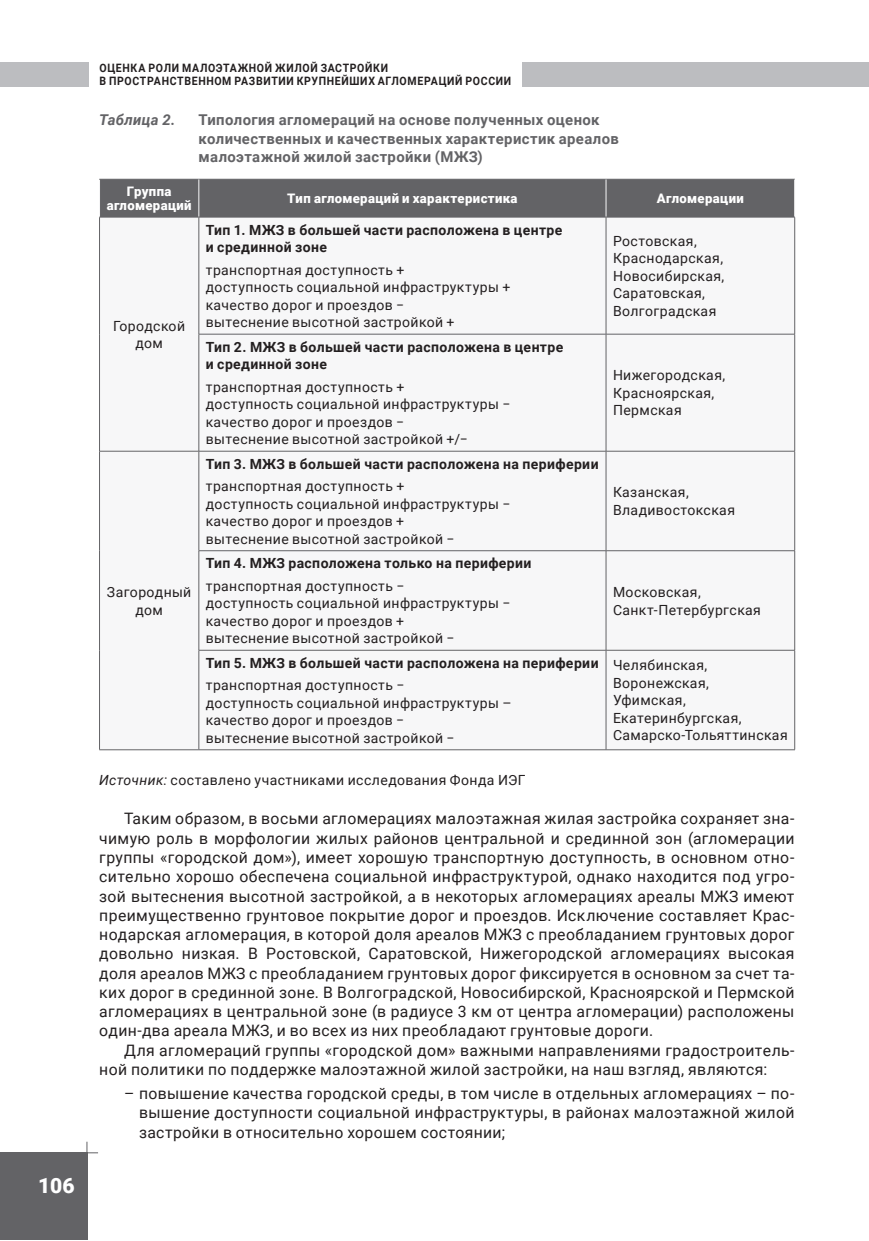
<style>
.page{position:relative;width:869px;height:1241px;background:#fff}
.page>*{position:absolute;margin:0;border:0;box-sizing:border-box;transform-origin:0 0}
.t1{font:900 21px "Roboto";color:#fff}
.text_00{font:15.75px/19.2px "Roboto";letter-spacing:.025em;color:#231f20;text-align:justify}
.tabl_NAZ{font:700 14.88px/18.4px "Roboto";letter-spacing:.025em;color:#636366}
.tabl_NAZ-2{font:italic 700 14.88px "Roboto";letter-spacing:.02em;color:#636366}
.tabl_TEXT{font:14px/17.5px "Roboto";letter-spacing:.03em;color:#231f20}
.tabl_TEXT-2{font:700 14px/17.5px "Roboto";letter-spacing:.025em;color:#231f20}
.tabl_istochnik{font:14px "Roboto";letter-spacing:.025em;color:#231f20}
.tabl_ZAG{font:900 13.12px/14px "Roboto";letter-spacing:.03em;color:#fff;text-align:center}
.colon_t{font:700 11.55px/12.6px "Roboto";letter-spacing:.06em;color:#231f20;scale:.91 1}
.s1{font-style:italic}
</style>
<div class="page">
<div style="left:0;top:62px;width:868px;height:25px;background:#bcbdc0"></div>
<div style="left:0;top:1152px;width:87px;height:87px;background:#636366"></div>
<hr style="left:0;top:1152px;width:98px;height:1px;background:#636366">
<hr style="left:86px;top:1141px;width:1px;height:98px;background:#636366">
<div style="left:100px;top:180px;width:694px;height:37px;background:#636366"></div>
<svg style="left:100px;top:218px;width:694px;height:531px"></svg>
<hr style="left:99px;top:179px;width:1px;height:38px;background:#f7f7f8">
<hr style="left:99px;top:179px;width:100px;height:1px;background:#636366">
<hr style="left:199px;top:179px;width:406px;height:1px;background:#636366">
<hr style="left:605px;top:179px;width:189px;height:1px;background:#636366">
<hr style="left:198px;top:179px;width:1px;height:38px;background:#f7f7f8">
<hr style="left:605px;top:179px;width:1px;height:38px;background:#f7f7f8">
<hr style="left:794px;top:179px;width:1px;height:38px;background:#f7f7f8">
<hr style="left:99px;top:217px;width:100px;height:1px;background:#636366">
<hr style="left:99px;top:217px;width:1px;height:117px;background:#636366">
<hr style="left:99px;top:334px;width:1px;height:117px;background:#636366">
<hr style="left:199px;top:217px;width:406px;height:1px;background:#636366">
<hr style="left:198px;top:217px;width:1px;height:117px;background:#636366">
<hr style="left:605px;top:217px;width:189px;height:1px;background:#636366">
<hr style="left:605px;top:217px;width:1px;height:117px;background:#636366">
<hr style="left:794px;top:217px;width:1px;height:117px;background:#636366">
<hr style="left:198px;top:334px;width:407px;height:1px;background:#636366">
<hr style="left:198px;top:334px;width:1px;height:117px;background:#636366">
<hr style="left:605px;top:334px;width:189px;height:1px;background:#636366">
<hr style="left:605px;top:334px;width:1px;height:117px;background:#636366">
<hr style="left:794px;top:334px;width:1px;height:117px;background:#636366">
<hr style="left:99px;top:451px;width:100px;height:1px;background:#636366">
<hr style="left:99px;top:451px;width:1px;height:99px;background:#636366">
<hr style="left:99px;top:550px;width:1px;height:100px;background:#636366">
<hr style="left:99px;top:650px;width:1px;height:99px;background:#636366">
<hr style="left:199px;top:451px;width:406px;height:1px;background:#636366">
<hr style="left:198px;top:451px;width:1px;height:99px;background:#636366">
<hr style="left:605px;top:451px;width:189px;height:1px;background:#636366">
<hr style="left:605px;top:451px;width:1px;height:99px;background:#636366">
<hr style="left:794px;top:451px;width:1px;height:99px;background:#636366">
<hr style="left:198px;top:550px;width:407px;height:1px;background:#636366">
<hr style="left:198px;top:551px;width:1px;height:99px;background:#636366">
<hr style="left:605px;top:550px;width:189px;height:1px;background:#636366">
<hr style="left:605px;top:551px;width:1px;height:99px;background:#636366">
<hr style="left:794px;top:551px;width:1px;height:99px;background:#636366">
<hr style="left:198px;top:650px;width:407px;height:1px;background:#636366">
<hr style="left:198px;top:650px;width:1px;height:99px;background:#636366">
<hr style="left:605px;top:650px;width:189px;height:1px;background:#636366">
<hr style="left:605px;top:650px;width:1px;height:99px;background:#636366">
<hr style="left:794px;top:650px;width:1px;height:99px;background:#636366">
<hr style="left:99px;top:749px;width:100px;height:1px;background:#636366">
<hr style="left:199px;top:749px;width:406px;height:1px;background:#636366">
<hr style="left:605px;top:749px;width:189px;height:1px;background:#636366">
<div style="left:89px;top:60px;width:432px;height:29px;background:#fff"></div>
<h1 class="t1" style="left:38px;top:1170px;width:38px">106</h1>
<p class="colon_t" style="left:99px;top:61px;width:454px">ОЦЕНКА РОЛИ МАЛОЭТАЖНОЙ ЖИЛОЙ ЗАСТРОЙКИ<br>В ПРОСТРАНСТВЕННОМ РАЗВИТИИ КРУПНЕЙШИХ АГЛОМЕРАЦИЙ РОССИИ</p>
<p class="tabl_NAZ-2" style="left:99px;top:110px;width:78px">Таблица 2.</p>
<p class="tabl_NAZ" style="left:198px;top:110px;width:421px">Типология агломераций на основе полученных оценок количественных и качественных характеристик ареалов малоэтажной жилой застройки (МЖЗ)</p>
<p class="tabl_ZAG" style="left:107px;top:184px;width:86px">Группа агломераций</p>
<p class="tabl_ZAG" style="left:287px;top:191px;width:232px">Тип агломераций и характеристика</p>
<p class="tabl_ZAG" style="left:656px;top:191px;width:88px">Агломерации</p>
<p class="tabl_TEXT" style="left:113px;top:316px;width:73px;text-align:center">Городской дом</p>
<p class="tabl_TEXT" style="left:107px;top:582px;width:86px;text-align:center">Загородный дом</p>
<p class="tabl_TEXT-2" style="left:206px;top:220px;width:358px">Тип 1. МЖЗ в большей части расположена в центре и срединной зоне</p>
<p class="tabl_TEXT" style="left:206px;top:260px;width:200px">транспортная доступность +</p>
<p class="tabl_TEXT" style="left:206px;top:278px;width:306px">доступность социальной инфраструктуры +</p>
<p class="tabl_TEXT" style="left:206px;top:295px;width:200px">качество дорог и проездов −</p>
<p class="tabl_TEXT" style="left:206px;top:313px;width:250px">вытеснение высотной застройкой +</p>
<p class="tabl_TEXT-2" style="left:206px;top:337px;width:359px">Тип 2. МЖЗ в большей части расположена в центре и срединной зоне</p>
<p class="tabl_TEXT" style="left:206px;top:377px;width:200px">транспортная доступность +</p>
<p class="tabl_TEXT" style="left:206px;top:395px;width:306px">доступность социальной инфраструктуры −</p>
<p class="tabl_TEXT" style="left:206px;top:412px;width:200px">качество дорог и проездов −</p>
<p class="tabl_TEXT" style="left:206px;top:430px;width:263px">вытеснение высотной застройкой +/−</p>
<p class="tabl_TEXT-2" style="left:206px;top:454px;width:394px">Тип 3. МЖЗ в большей части расположена на периферии</p>
<p class="tabl_TEXT" style="left:206px;top:477px;width:200px">транспортная доступность +</p>
<p class="tabl_TEXT" style="left:206px;top:494px;width:306px">доступность социальной инфраструктуры −</p>
<p class="tabl_TEXT" style="left:206px;top:512px;width:200px">качество дорог и проездов +</p>
<p class="tabl_TEXT" style="left:206px;top:529px;width:250px">вытеснение высотной застройкой −</p>
<p class="tabl_TEXT-2" style="left:206px;top:554px;width:327px">Тип 4. МЖЗ расположена только на периферии</p>
<p class="tabl_TEXT" style="left:206px;top:576px;width:200px">транспортная доступность −</p>
<p class="tabl_TEXT" style="left:206px;top:594px;width:306px">доступность социальной инфраструктуры −</p>
<p class="tabl_TEXT" style="left:206px;top:611px;width:200px">качество дорог и проездов +</p>
<p class="tabl_TEXT" style="left:206px;top:629px;width:250px">вытеснение высотной застройкой −</p>
<p class="tabl_TEXT-2" style="left:206px;top:653px;width:394px">Тип 5. МЖЗ в большей части расположена на периферии</p>
<p class="tabl_TEXT" style="left:206px;top:676px;width:200px">транспортная доступность −</p>
<p class="tabl_TEXT" style="left:206px;top:693px;width:307px">доступность социальной инфраструктуры –</p>
<p class="tabl_TEXT" style="left:206px;top:711px;width:200px">качество дорог и проездов −</p>
<p class="tabl_TEXT" style="left:206px;top:728px;width:250px">вытеснение высотной застройкой −</p>
<p class="tabl_TEXT" style="left:612px;top:231px;width:113px">Ростовская,<br>Краснодарская,<br>Новосибирская,<br>Саратовская,<br>Волгоградская</p>
<p class="tabl_TEXT" style="left:612px;top:366px;width:114px">Нижегородская,<br>Красноярская,<br>Пермская</p>
<p class="tabl_TEXT" style="left:612px;top:483px;width:123px">Казанская,<br>Владивостокская</p>
<p class="tabl_TEXT" style="left:612px;top:582px;width:149px">Московская,<br>Санкт-Петербургская</p>
<p class="tabl_TEXT" style="left:612px;top:656px;width:176px">Челябинская,<br>Воронежская,<br>Уфимская,<br>Екатеринбургская,<br>Самарско-Тольяттинская</p>
<p class="tabl_istochnik" style="left:99px;top:770px;width:427px"><span class="s1">Источник:</span> составлено участниками исследования Фонда ИЭГ</p>
<p class="text_00" style="left:99px;top:808px;width:696px;text-indent:25px">Таким образом, в восьми агломерациях малоэтажная жилая застройка сохраняет зна&shy;чимую роль в морфологии жилых районов центральной и срединной зон (агломерации группы «городской дом»), имеет хорошую транспортную доступность, в основном отно&shy;сительно хорошо обеспечена социальной инфраструктурой, однако находится под угро&shy;зой вытеснения высотной застройкой, а в некоторых агломерациях ареалы МЖЗ имеют преимущественно грунтовое покрытие дорог и проездов. Исключение составляет Крас&shy;нодарская агломерация, в которой доля ареалов МЖЗ с преобладанием грунтовых дорог довольно низкая. В Ростовской, Саратовской, Нижегородской агломерациях высокая доля ареалов МЖЗ с преобладанием грунтовых дорог фиксируется в основном за счет та&shy;ких дорог в срединной зоне. В Волгоградской, Новосибирской, Красноярской и Пермской агломерациях в центральной зоне (в радиусе 3 км от центра агломерации) расположены один-два ареала МЖЗ, и во всех из них преобладают грунтовые дороги.</p>
<p class="text_00" style="left:99px;top:1039px;width:696px;text-indent:25px">Для агломераций группы «городской дом» важными направлениями градостроитель&shy;ной политики по поддержке малоэтажной жилой застройки, на наш взгляд, являются:</p>
<p class="text_00" style="left:139px;top:1083px;width:656px;text-indent:-15px">– повышение качества городской среды, в том числе в отдельных агломерациях – по&shy;вышение доступности социальной инфраструктуры, в районах малоэтажной жилой застройки в относительно хорошем состоянии;</p>
</div>
